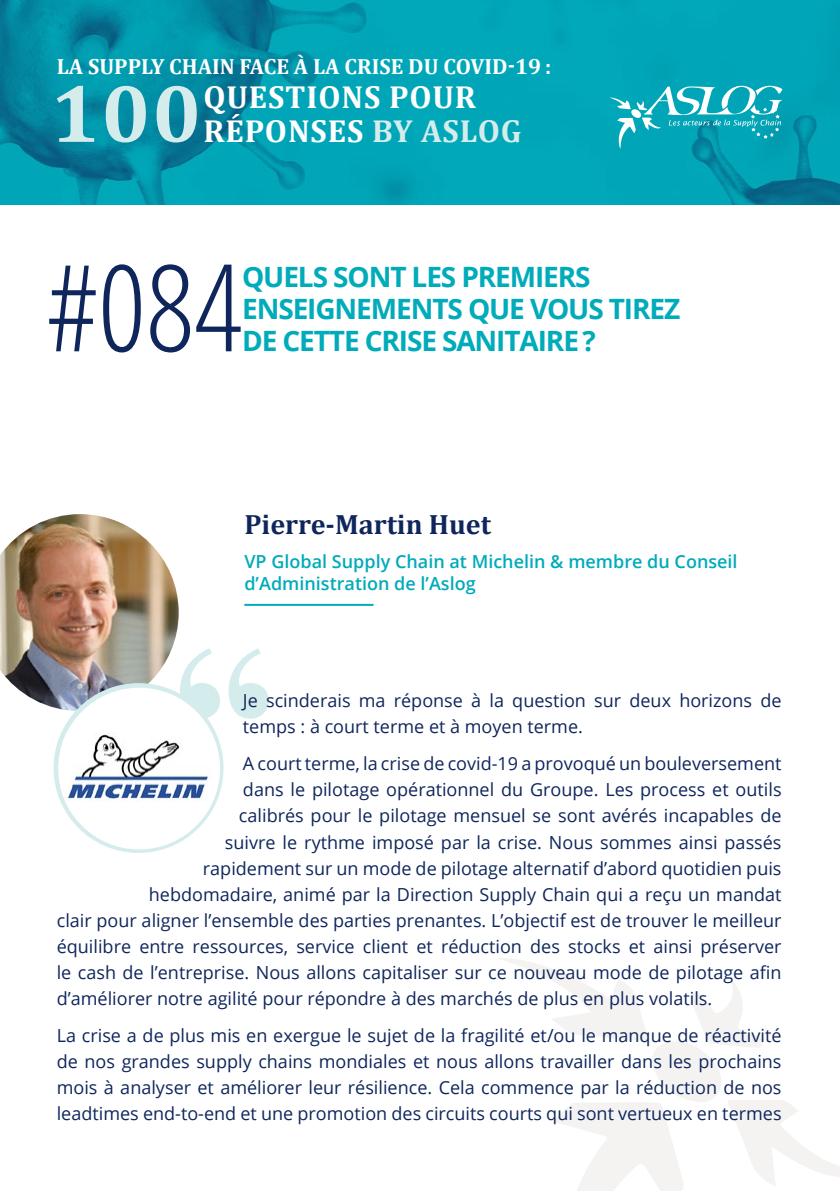
<style>
.page{position:relative;width:840px;height:1191px;background:#fff}
.page>*{position:absolute;margin:0;border:0;box-sizing:border-box;transform-origin:0 0}
.t1{font:300 120px "Open Sans Condensed";color:#0f265c}
.t2{font:700 83px "Cambria";color:#d5eced}
.t3{font:700 32px "Cambria";letter-spacing:.025em;color:#fff}
.t4{font:700 28px/32px "Open Sans";letter-spacing:-.04em;color:#00abba}
.CV_-_nom{font:700 28px "Cambria";color:#0f265c}
.t5{font:700 22px "Cambria";color:#fff}
.t6{font:18px/26px "Open Sans";color:#0f265c}
.CV_-_fonction{font:600 18px/22px "Open Sans";color:#00abba}
.s1{color:#d5eced}
</style>
<div class="page">
<svg style="left:501px;top:958px;width:338px;height:233px"></svg>
<svg style="left:0;top:0;width:839px;height:205px;background:#019baf"></svg>
<svg style="left:609px;top:85px;width:173px;height:64px;background:#2bb2c2"></svg>
<svg style="left:180px;top:648px;width:88px;height:70px"></svg>
<hr style="left:244px;top:604px;width:129px;height:2px;background:#00abba">
<img style="left:0;top:514px;width:178px;height:197px">
<div style="left:54px;top:683px;width:169px;height:170px;background:#d5eced;border-radius:50%"></div>
<div style="left:58px;top:687px;width:162px;height:162px;background:#fff;border-radius:50%"></div>
<img style="left:63px;top:732px;width:150px;height:69px">
<p class="t5" style="left:57px;top:51px;width:495px">LA SUPPLY CHAIN FACE À LA CRISE DU COVID-19 :</p>
<p class="t2" style="left:50px;top:55px;width:152px">100</p>
<p class="t3" style="left:203px;top:74px;width:274px">QUESTIONS POUR</p>
<p class="t3" style="left:203px;top:108px;width:319px">RÉPONSES <span class="s1">BY ASLOG</span></p>
<p class="t1" style="left:47px;top:226px;width:196px">#084</p>
<p class="t4" style="left:242px;top:260px;width:439px">QUELS SONT LES PREMIERS<br>ENSEIGNEMENTS QUE VOUS TIREZ</p>
<p class="t4" style="left:242px;top:324px;width:355px">DE CETTE CRISE SANITAIRE ?</p>
<p class="CV_-_nom" style="left:244px;top:505px;width:248px">Pierre-Martin Huet</p>
<p class="CV_-_fonction" style="left:244px;top:550px;width:494px">VP Global Supply Chain at Michelin &amp; membre du Conseil d’Administration de l’Aslog</p>
<p class="t6" style="left:243px;top:687px;width:540px">Je scinderais ma réponse à la question sur deux horizons de temps : à court terme et à moyen terme.</p>
<p class="t6" style="left:243px;top:750px;width:540px">A court terme, la crise de covid-19 a provoqué un bouleversement</p>
<p class="t6" style="left:243px;top:776px;width:540px">dans le pilotage opérationnel du Groupe. Les process et outils</p>
<p class="t6" style="left:239px;top:802px;width:544px">calibrés pour le pilotage mensuel se sont avérés incapables de</p>
<p class="t6" style="left:225px;top:828px;width:558px">suivre le rythme imposé par la crise. Nous sommes ainsi passés</p>
<p class="t6" style="left:203px;top:854px;width:580px">rapidement sur un mode de pilotage alternatif d’abord quotidien puis</p>
<p class="t6" style="left:149px;top:880px;width:633px">hebdomadaire, animé par la Direction Supply Chain qui a reçu un mandat</p>
<p class="t6" style="left:57px;top:906px;width:726px">clair pour aligner l’ensemble des parties prenantes. L’objectif est de trouver le meilleur</p>
<p class="t6" style="left:57px;top:932px;width:726px">équilibre entre ressources, service client et réduction des stocks et ainsi préserver</p>
<p class="t6" style="left:57px;top:958px;width:726px">le cash de l’entreprise. Nous allons capitaliser sur ce nouveau mode de pilotage afin</p>
<p class="t6" style="left:57px;top:984px;width:656px">d’améliorer notre agilité pour répondre à des marchés de plus en plus volatils.</p>
<p class="t6" style="left:57px;top:1022px;width:726px;text-align:justify">La crise a de plus mis en exergue le sujet de la fragilité et/ou le manque de réactivité de nos grandes supply chains mondiales et nous allons travailler dans les prochains mois à analyser et améliorer leur résilience. Cela commence par la réduction de nos leadtimes end-to-end et une promotion des circuits courts qui sont vertueux en termes</p>
</div>
